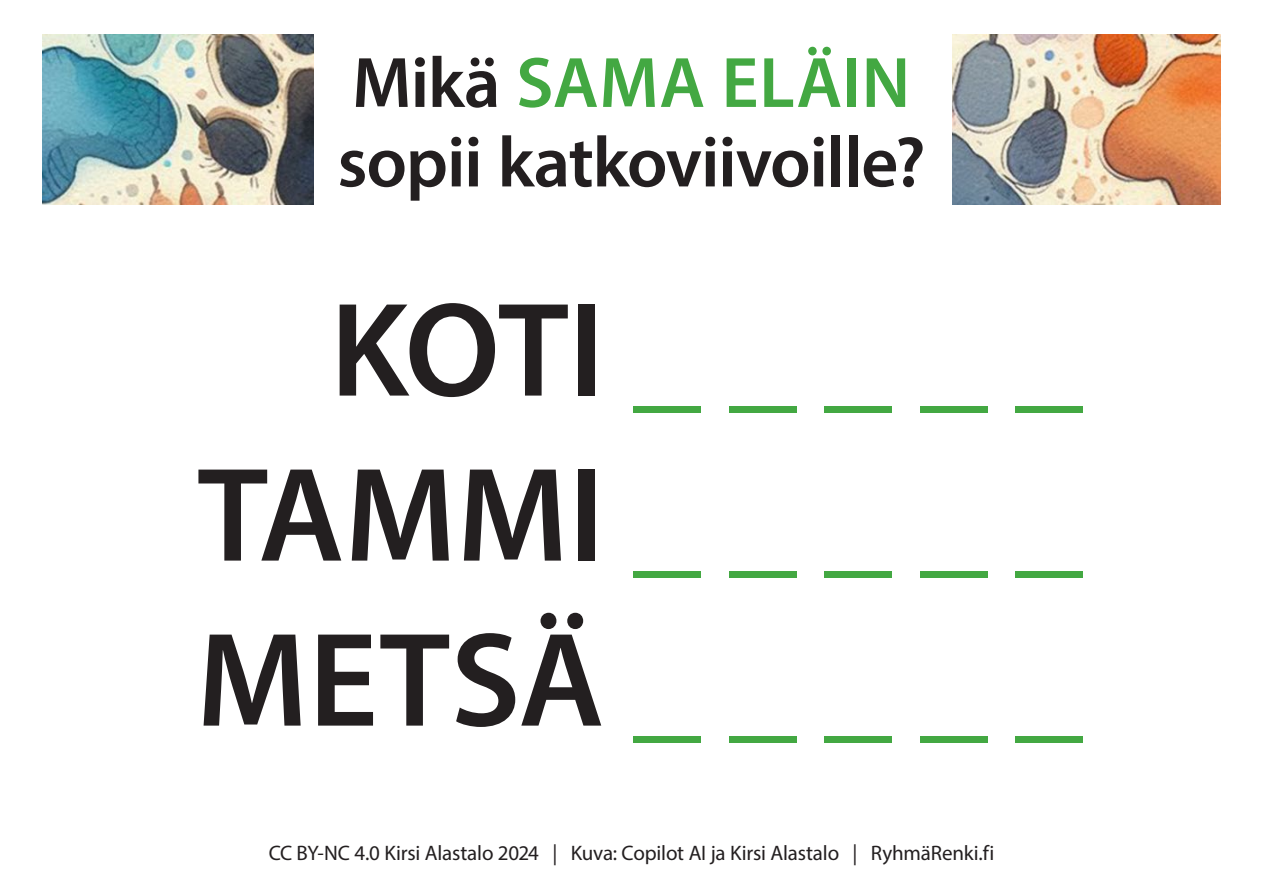
<style>
.page{position:relative;width:1263px;height:893px;background:#fff}
.page>*{position:absolute;margin:0;border:0;box-sizing:border-box;transform-origin:0 0}
.anagrammi{font:600 135px "Myriad Pro";letter-spacing:.005em;color:#231f20}
.anagrammi-2{font:600 135px "Myriad Pro";color:#43a842}
.kysymys-iso{font:600 72px/79.5px "Myriad Pro";letter-spacing:-.015em;color:#231f20}
.t1{font:21px "Myriad Pro";letter-spacing:-.01em;color:#231f20}
.s1{color:#43a842}
.s2{color:#231f20}
</style>
<div class="page">
<img style="left:42px;top:34px;width:1178px;height:170px">
<div style="left:314px;top:20px;width:638px;height:211px;background:#fff"></div>
<p class="kysymys-iso" style="left:337px;top:41px;width:590px">Mikä <span class="s1">SAMA ELÄIN </span>sopii katkoviivoille?</p>
<p class="anagrammi-2" style="left:330px;top:264px;width:754px"><span class="s2">KOTI</span> _ _ _ _ _</p>
<p class="anagrammi" style="left:197px;top:429px;width:887px">TAMMI <span class="s1">_ _ _ _ _</span></p>
<p class="anagrammi" style="left:196px;top:594px;width:888px">METSÄ <span class="s1">_ _ _ _ _</span></p>
<p class="t1" style="left:269px;top:840px;width:727px">CC BY-NC 4.0 Kirsi Alastalo 2024 | Kuva: Copilot AI ja Kirsi Alastalo | RyhmäRenki.fi</p>
</div>
